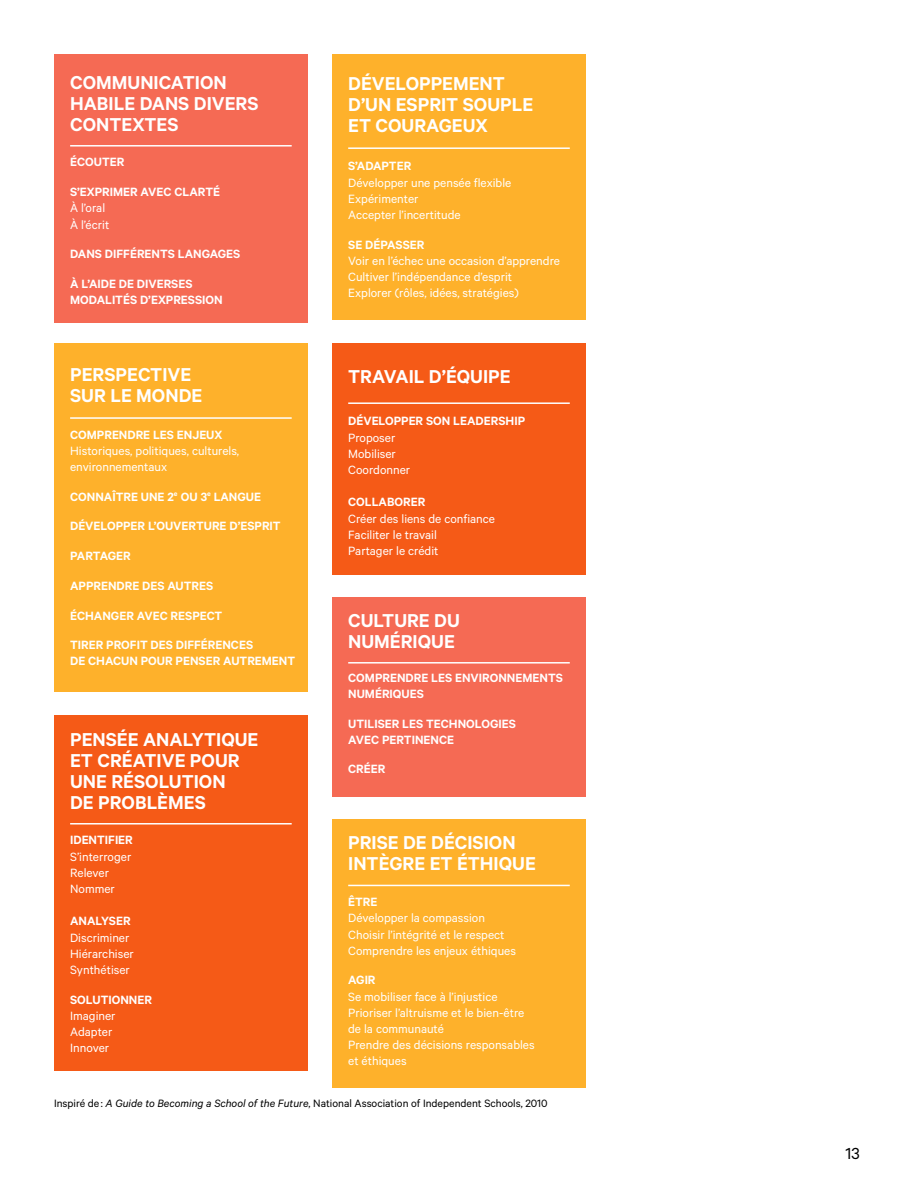
<style>
.page{position:relative;width:918px;height:1188px;background:#fff}
.page>*{position:absolute;margin:0;border:0;box-sizing:border-box;transform-origin:0 0}
.t1{font:600 21px/21px "Calibre";color:#fff}
.t2{font:18px "Calibre";color:#000}
.t3{font:13.5px/16.2px "Calibre";color:#fff}
.t4{font:600 13.5px/29.7px "Calibre";color:#fff}
.t5{font:12px "Calibre";color:#000}
.s1{font-style:italic}
</style>
<div class="page">
<div style="left:54px;top:715px;width:254px;height:356px;background:#f55a17"></div>
<hr style="left:70px;top:823px;width:222px;height:2px;background:#fff">
<div style="left:54px;top:55px;width:254px;height:268px;background:#f56a54"></div>
<hr style="left:70px;top:145px;width:222px;height:2px;background:#fff">
<div style="left:332px;top:343px;width:254px;height:232px;background:#f55a17"></div>
<hr style="left:348px;top:402px;width:222px;height:2px;background:#fff">
<div style="left:332px;top:819px;width:254px;height:268px;background:#feb12b"></div>
<hr style="left:348px;top:885px;width:222px;height:1px;background:#fff">
<div style="left:332px;top:597px;width:254px;height:199px;background:#f56a54"></div>
<hr style="left:348px;top:662px;width:222px;height:2px;background:#fff">
<div style="left:54px;top:344px;width:254px;height:348px;background:#feb12b"></div>
<hr style="left:70px;top:417px;width:222px;height:2px;background:#fff">
<div style="left:332px;top:55px;width:254px;height:265px;background:#feb12b"></div>
<hr style="left:348px;top:147px;width:222px;height:2px;background:#fff">
<h1 class="t1" style="left:70px;top:71px;width:190px">COMMUNICATION<br>HABILE DANS DIVERS<br>CONTEXTES</h1>
<p class="t4" style="left:70px;top:147px;width:151px">ÉCOUTER<br>S’EXPRIMER AVEC CLARTÉ</p>
<p class="t3" style="left:70px;top:200px;width:41px">À l’oral<br>À l’écrit</p>
<p class="t4" style="left:70px;top:239px;width:172px">DANS DIFFÉRENTS LANGAGES<br>À L’AIDE DE DIVERSES</p>
<p class="t4" style="left:70px;top:285px;width:154px">MODALITÉS D’EXPRESSION</p>
<h1 class="t1" style="left:70px;top:364px;width:134px">PERSPECTIVE<br>SUR LE MONDE</h1>
<p class="t4" style="left:70px;top:419px;width:154px">COMPRENDRE LES ENJEUX</p>
<p class="t3" style="left:70px;top:442px;width:171px">Historiques, politiques, culturels, environnementaux</p>
<p class="t4" style="left:70px;top:481px;width:212px">CONNAÎTRE UNE 2<sup>e</sup> OU 3<sup>e</sup> LANGUE<br>DÉVELOPPER L’OUVERTURE D’ESPRIT</p>
<p class="t4" style="left:70px;top:541px;width:145px">PARTAGER<br>APPRENDRE DES AUTRES</p>
<p class="t4" style="left:70px;top:600px;width:185px">ÉCHANGER AVEC RESPECT<br>TIRER PROFIT DES DIFFÉRENCES</p>
<p class="t4" style="left:70px;top:646px;width:227px">DE CHACUN POUR PENSER AUTREMENT</p>
<h1 class="t1" style="left:70px;top:728px;width:190px">PENSÉE ANALYTIQUE<br>ET CRÉATIVE POUR<br>UNE RÉSOLUTION<br>DE PROBLÈMES</h1>
<p class="t4" style="left:70px;top:825px;width:64px">IDENTIFIER</p>
<p class="t3" style="left:70px;top:848px;width:63px">S’interroger<br>Relever<br>Nommer</p>
<p class="t4" style="left:70px;top:906px;width:62px">ANALYSER</p>
<p class="t3" style="left:70px;top:929px;width:65px">Discriminer<br>Hiérarchiser<br>Synthétiser</p>
<p class="t4" style="left:70px;top:984px;width:83px">SOLUTIONNER</p>
<p class="t3" style="left:70px;top:1007px;width:47px">Imaginer<br>Adapter<br>Innover</p>
<h1 class="t1" style="left:348px;top:72px;width:187px">DÉVELOPPEMENT<br>D’UN ESPRIT SOUPLE<br>ET COURAGEUX</h1>
<p class="t4" style="left:348px;top:151px;width:65px">S’ADAPTER</p>
<p class="t3" style="left:348px;top:174px;width:165px">Développer une pensée flexible<br>Expérimenter<br>Accepter l’incertitude</p>
<p class="t4" style="left:348px;top:229px;width:78px">SE DÉPASSER</p>
<p class="t3" style="left:348px;top:252px;width:213px">Voir en l’échec une occasion d’apprendre<br>Cultiver l’indépendance d’esprit<br>Explorer (rôles, idées, stratégies)</p>
<h1 class="t1" style="left:348px;top:365px;width:164px">TRAVAIL D’ÉQUIPE</h1>
<p class="t4" style="left:348px;top:406px;width:178px">DÉVELOPPER SON LEADERSHIP</p>
<p class="t3" style="left:348px;top:429px;width:63px">Proposer<br>Mobiliser<br>Coordonner</p>
<p class="t4" style="left:348px;top:487px;width:79px">COLLABORER</p>
<p class="t3" style="left:348px;top:510px;width:148px">Créer des liens de confiance<br>Faciliter le travail<br>Partager le crédit</p>
<h1 class="t1" style="left:348px;top:609px;width:113px">CULTURE DU<br>NUMÉRIQUE</h1>
<p class="t4" style="left:348px;top:669px;width:216px;line-height:16.2px">COMPRENDRE LES ENVIRONNEMENTS<br>NUMÉRIQUES</p>
<p class="t4" style="left:348px;top:715px;width:169px;line-height:16.2px">UTILISER LES TECHNOLOGIES<br>AVEC PERTINENCE</p>
<p class="t4" style="left:348px;top:754px;width:39px">CRÉER</p>
<h1 class="t1" style="left:348px;top:831px;width:189px">PRISE DE DÉCISION<br>INTÈGRE ET ÉTHIQUE</h1>
<p class="t4" style="left:348px;top:887px;width:31px">ÊTRE</p>
<p class="t3" style="left:348px;top:910px;width:169px">Développer la compassion<br>Choisir l’intégrité et le respect<br>Comprendre les enjeux éthiques</p>
<p class="t4" style="left:348px;top:965px;width:29px">AGIR</p>
<p class="t3" style="left:348px;top:988px;width:188px">Se mobiliser face à l’injustice<br>Prioriser l’altruisme et le bien-être de la communauté<br>Prendre des décisions responsables et éthiques</p>
<p class="t5" style="left:54px;top:1097px;width:495px">Inspiré de : <span class="s1">A Guide to Becoming a School of the Future</span>, National Association of Independent Schools, 2010</p>
<h2 class="t2" style="left:846px;top:1143px;width:16px">13</h2>
</div>
